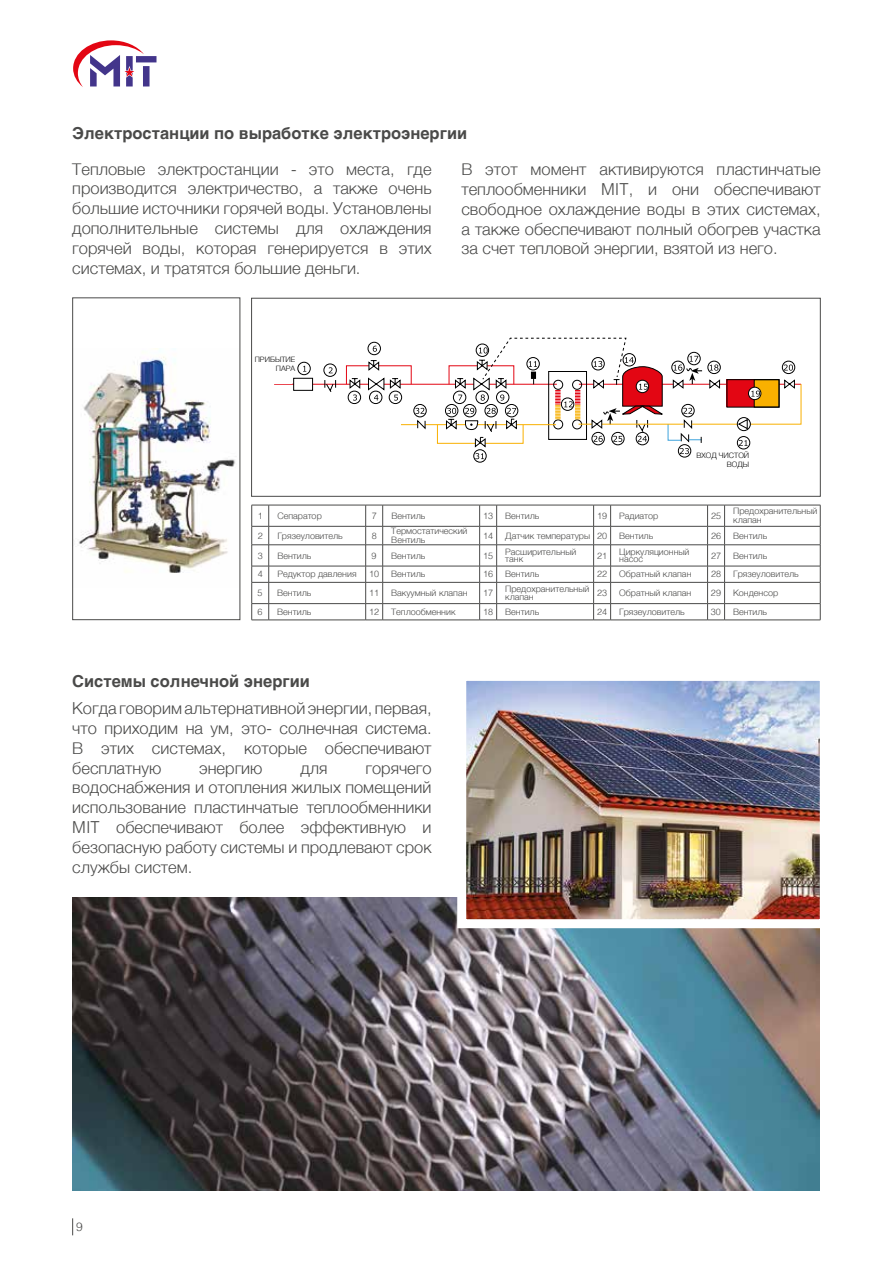
<style>
.page{position:relative;width:893px;height:1263px;background:#fff}
.page>*{position:absolute;margin:0;border:0;box-sizing:border-box;transform-origin:0 0}
.t1{font:300 16.5px/19.8px "Helvetica";color:#4a4a49;text-align:justify}
.t2{font:700 16.5px "Helvetica";color:#4a4a49}
.t3{font:300 12px "Helvetica";color:#4a4a49}
.t4{font:300 9px/7.5px "Helvetica";color:#4a4a49}
.t5{font:300 7.5px/9px "Helvetica";color:#000;text-align:right}
</style>
<div class="page">
<svg style="left:73px;top:40px;width:83px;height:47px"></svg>
<svg style="left:72px;top:1218px;width:1px;height:17px"></svg>
<img style="left:74px;top:348px;width:162px;height:225px">
<div style="left:72px;top:297px;width:168px;height:323px;border:1px solid #4a4a49"></div>
<img style="left:73px;top:897px;width:747px;height:293px">
<div style="left:251px;top:298px;width:570px;height:199px;border:1px solid #4a4a49"></div>
<img style="left:467px;top:682px;width:352px;height:236px">
<div style="left:457px;top:672px;width:372px;height:256px;border:9px solid #fff"></div>
<hr style="left:269px;top:603px;width:97px;height:1px;background:#4a4a49">
<hr style="left:383px;top:603px;width:97px;height:1px;background:#4a4a49">
<hr style="left:497px;top:603px;width:97px;height:1px;background:#4a4a49">
<hr style="left:611px;top:603px;width:97px;height:1px;background:#4a4a49">
<hr style="left:725px;top:603px;width:95px;height:1px;background:#4a4a49">
<hr style="left:269px;top:505px;width:97px;height:1px;background:#4a4a49">
<hr style="left:383px;top:505px;width:97px;height:1px;background:#4a4a49">
<hr style="left:497px;top:505px;width:97px;height:1px;background:#4a4a49">
<hr style="left:611px;top:505px;width:97px;height:1px;background:#4a4a49">
<hr style="left:725px;top:505px;width:95px;height:1px;background:#4a4a49">
<svg style="left:820px;top:505px;width:1px;height:115px"></svg>
<hr style="left:269px;top:620px;width:97px;height:1px;background:#4a4a49">
<hr style="left:383px;top:620px;width:97px;height:1px;background:#4a4a49">
<hr style="left:497px;top:620px;width:97px;height:1px;background:#4a4a49">
<hr style="left:611px;top:620px;width:97px;height:1px;background:#4a4a49">
<hr style="left:725px;top:620px;width:95px;height:1px;background:#4a4a49">
<hr style="left:269px;top:526px;width:97px;height:1px;background:#4a4a49">
<hr style="left:383px;top:526px;width:97px;height:1px;background:#4a4a49">
<hr style="left:497px;top:526px;width:97px;height:1px;background:#4a4a49">
<hr style="left:611px;top:526px;width:97px;height:1px;background:#4a4a49">
<hr style="left:725px;top:526px;width:95px;height:1px;background:#4a4a49">
<hr style="left:269px;top:544px;width:97px;height:1px;background:#4a4a49">
<hr style="left:383px;top:544px;width:97px;height:1px;background:#4a4a49">
<hr style="left:497px;top:544px;width:97px;height:1px;background:#4a4a49">
<hr style="left:611px;top:544px;width:97px;height:1px;background:#4a4a49">
<hr style="left:725px;top:544px;width:95px;height:1px;background:#4a4a49">
<hr style="left:269px;top:566px;width:97px;height:1px;background:#4a4a49">
<hr style="left:383px;top:566px;width:97px;height:1px;background:#4a4a49">
<hr style="left:497px;top:566px;width:97px;height:1px;background:#4a4a49">
<hr style="left:611px;top:566px;width:97px;height:1px;background:#4a4a49">
<hr style="left:725px;top:566px;width:95px;height:1px;background:#4a4a49">
<hr style="left:269px;top:582px;width:97px;height:1px;background:#4a4a49">
<hr style="left:383px;top:582px;width:97px;height:1px;background:#4a4a49">
<hr style="left:497px;top:582px;width:97px;height:1px;background:#4a4a49">
<hr style="left:611px;top:582px;width:97px;height:1px;background:#4a4a49">
<hr style="left:725px;top:582px;width:95px;height:1px;background:#4a4a49">
<svg style="left:251px;top:505px;width:18px;height:116px"></svg>
<svg style="left:365px;top:505px;width:18px;height:116px"></svg>
<svg style="left:479px;top:505px;width:18px;height:116px"></svg>
<svg style="left:593px;top:505px;width:18px;height:116px"></svg>
<svg style="left:707px;top:505px;width:18px;height:116px"></svg>
<svg style="left:274px;top:338px;width:527px;height:125px"></svg>
<p class="t2" style="left:72px;top:120px;width:396px">Электростанции по выработке электроэнергии</p>
<p class="t1" style="left:461px;top:158px;width:361px">В этот момент активируются пластинчатые теплообменники MIT, и они обеспечивают свободное охлаждение воды в этих системах, а также обеспечивают полный обогрев участка за счет тепловой энергии, взятой из него.</p>
<p class="t1" style="left:72px;top:158px;width:361px">Тепловые электростанции - это места, где производится электричество, а также очень большие источники горячей воды. Установлены дополнительные системы для охлаждения горячей воды, которая генерируется в этих системах, и тратятся большие деньги.</p>
<p class="t5" style="left:255px;top:354px;width:42px">ПРИБЫТИЕ<br>ПАРА</p>
<p class="t5" style="left:696px;top:450px;width:54px">ВХОД ЧИСТОЙ<br>ВОДЫ</p>
<p class="t4" style="left:258px;top:511px;width:7px">1</p>
<p class="t4" style="left:277px;top:511px;width:46px">Сепаратор</p>
<p class="t4" style="left:372px;top:511px;width:7px">7</p>
<p class="t4" style="left:391px;top:511px;width:35px">Вентиль</p>
<p class="t4" style="left:483px;top:511px;width:12px">13</p>
<p class="t4" style="left:505px;top:511px;width:35px">Вентиль</p>
<p class="t4" style="left:597px;top:511px;width:12px">19</p>
<p class="t4" style="left:619px;top:511px;width:41px">Радиатор</p>
<p class="t4" style="left:711px;top:511px;width:12px">25</p>
<p class="t4" style="left:733px;top:506px;width:86px;line-height:9px">Предохранительный клапан</p>
<p class="t4" style="left:258px;top:531px;width:7px">2</p>
<p class="t4" style="left:277px;top:531px;width:67px">Грязеуловитель</p>
<p class="t4" style="left:372px;top:531px;width:7px">8</p>
<p class="t4" style="left:391px;top:526px;width:78px;line-height:9px">Термостатический<br>Вентиль</p>
<p class="t4" style="left:483px;top:531px;width:12px">14</p>
<p class="t4" style="left:505px;top:531px;width:103px">Датчик температуры 20</p>
<p class="t4" style="left:619px;top:531px;width:35px">Вентиль</p>
<p class="t4" style="left:711px;top:531px;width:12px">26</p>
<p class="t4" style="left:733px;top:531px;width:35px">Вентиль</p>
<p class="t4" style="left:258px;top:551px;width:7px">3</p>
<p class="t4" style="left:277px;top:551px;width:35px">Вентиль</p>
<p class="t4" style="left:372px;top:551px;width:7px">9</p>
<p class="t4" style="left:391px;top:551px;width:35px">Вентиль</p>
<p class="t4" style="left:483px;top:551px;width:12px">15</p>
<p class="t4" style="left:505px;top:547px;width:73px">Расширительный танк</p>
<p class="t4" style="left:597px;top:551px;width:12px">21</p>
<p class="t4" style="left:619px;top:547px;width:72px">Циркуляционный насос</p>
<p class="t4" style="left:711px;top:551px;width:12px">27</p>
<p class="t4" style="left:733px;top:551px;width:35px">Вентиль</p>
<p class="t4" style="left:258px;top:570px;width:7px">4</p>
<p class="t4" style="left:277px;top:570px;width:81px">Редуктор давления</p>
<p class="t4" style="left:369px;top:570px;width:12px">10</p>
<p class="t4" style="left:391px;top:570px;width:35px">Вентиль</p>
<p class="t4" style="left:483px;top:570px;width:12px">16</p>
<p class="t4" style="left:505px;top:570px;width:35px">Вентиль</p>
<p class="t4" style="left:597px;top:570px;width:12px">22</p>
<p class="t4" style="left:619px;top:570px;width:74px">Обратный клапан</p>
<p class="t4" style="left:711px;top:570px;width:12px">28</p>
<p class="t4" style="left:733px;top:570px;width:67px">Грязеуловитель</p>
<p class="t4" style="left:258px;top:589px;width:7px">5</p>
<p class="t4" style="left:277px;top:589px;width:35px">Вентиль</p>
<p class="t4" style="left:369px;top:589px;width:12px">11</p>
<p class="t4" style="left:391px;top:589px;width:78px">Вакуумный клапан</p>
<p class="t4" style="left:483px;top:589px;width:12px">17</p>
<p class="t4" style="left:505px;top:585px;width:86px">Предохранительный клапан</p>
<p class="t4" style="left:597px;top:589px;width:12px">23</p>
<p class="t4" style="left:619px;top:589px;width:74px">Обратный клапан</p>
<p class="t4" style="left:711px;top:589px;width:12px">29</p>
<p class="t4" style="left:733px;top:589px;width:47px">Конденсор</p>
<p class="t4" style="left:258px;top:607px;width:7px">6</p>
<p class="t4" style="left:277px;top:607px;width:35px">Вентиль</p>
<p class="t4" style="left:369px;top:607px;width:12px">12</p>
<p class="t4" style="left:391px;top:607px;width:66px">Теплообменник</p>
<p class="t4" style="left:483px;top:607px;width:12px">18</p>
<p class="t4" style="left:505px;top:607px;width:35px">Вентиль</p>
<p class="t4" style="left:597px;top:607px;width:12px">24</p>
<p class="t4" style="left:619px;top:607px;width:67px">Грязеуловитель</p>
<p class="t4" style="left:711px;top:607px;width:12px">30</p>
<p class="t4" style="left:733px;top:607px;width:35px">Вентиль</p>
<p class="t2" style="left:72px;top:668px;width:239px">Системы солнечной энергии</p>
<p class="t1" style="left:72px;top:697px;width:361px">Когда говорим альтернативной энергии, первая, что приходим на ум, это- солнечная система.<br>В этих системах, которые обеспечивают бесплатную</p>
<p class="t1" style="left:72px;top:756px;width:361px;text-indent:293px">горячего водоснабжения и отопления жилых помещений использование пластинчатые теплообменники MIT обеспечивают более эффективную и безопасную работу системы и продлевают срок службы систем.</p>
<p class="t1" style="left:199px;top:756px;width:65px">энергию</p>
<p class="t1" style="left:300px;top:756px;width:29px">для</p>
<p class="t3" style="left:76px;top:1217px;width:8px">9</p>
</div>
